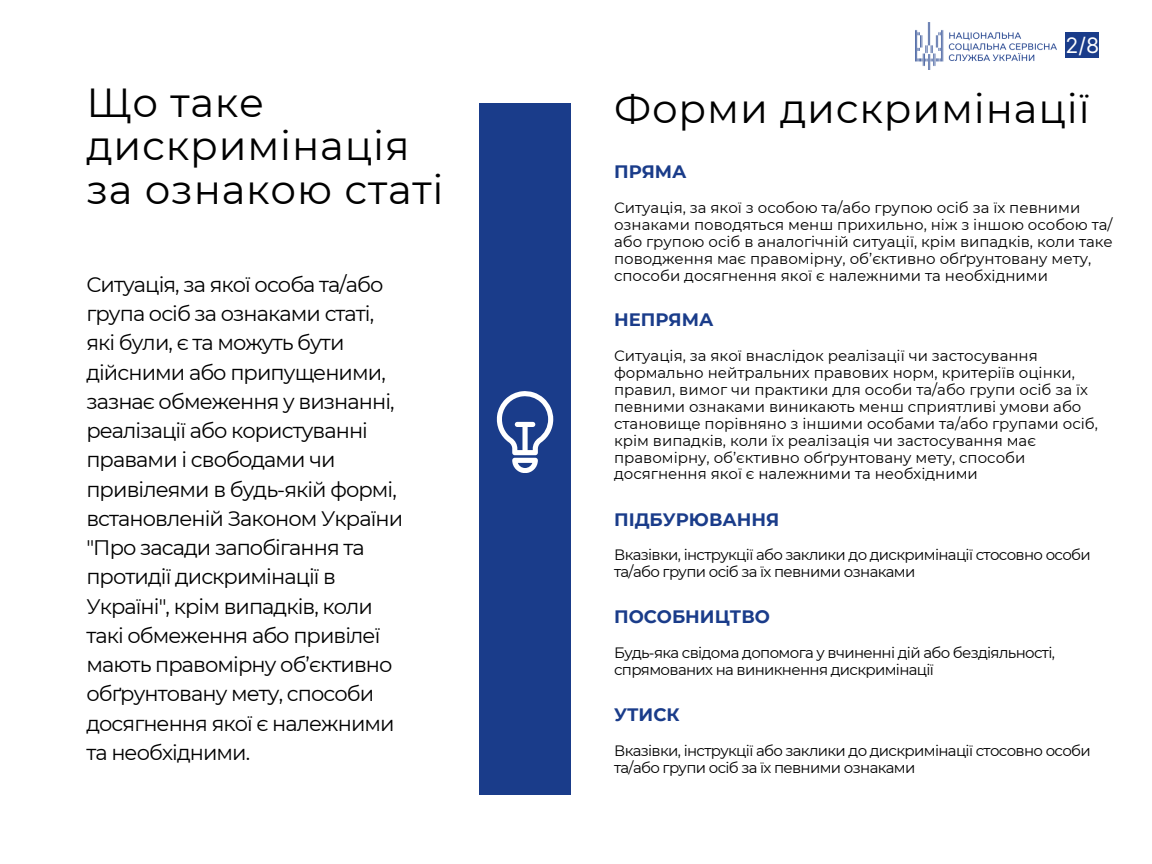
<style>
.page{position:relative;width:1152px;height:864px;background:#fff}
.page>*{position:absolute;margin:0;border:0;box-sizing:border-box;transform-origin:0 0}
.t1{font:40.5px/43.8px "Montserrat";letter-spacing:.02em;color:#000}
.t2{font:21.3px "Inter";color:#fff}
.t3{font:21px/29.2px "Montserrat";letter-spacing:-.045em;color:#000}
.t4{font:700 18px "Montserrat";color:#1a3c8a}
.t5{font:15px/16.8px "Montserrat";color:#000}
.t6{font:15px/16.8px "Montserrat";letter-spacing:-.045em;color:#000}
</style>
<div class="page">
<div style="left:479px;top:104px;width:92px;height:691px;background:#1a3c8a"></div>
<svg style="left:496px;top:391px;width:57px;height:82px"></svg>
<div style="left:1066px;top:32px;width:33px;height:26px;background:#1a3c8a"></div>
<img style="left:915px;top:22px;width:142px;height:47px">
<p class="t2" style="left:1066px;top:33px;width:35px">2/8</p>
<p class="t1" style="left:86px;top:80px;width:359px">Що таке дискримінація за ознакою статі</p>
<p class="t1" style="left:614px;top:87px;width:477px">Форми дискримінації</p>
<h3 class="t4" style="left:614px;top:161px;width:74px">ПРЯМА</h3>
<p class="t5" style="left:614px;top:199px;width:500px">Ситуація, за якої з особою та/або групою осіб за їх певними ознаками поводяться менш прихильно, ніж з іншою особою та/ або групою осіб в аналогічній ситуації, крім випадків, коли таке поводження має правомірну, об’єктивно обґрунтовану мету, способи досягнення якої є належними та необхідними</p>
<p class="t4" style="left:614px;top:309px;width:101px">НЕПРЯМА</p>
<h2 class="t5" style="left:614px;top:348px;width:485px">Ситуація, за якої внаслідок реалізації чи застосування формально нейтральних правових норм, критеріїв оцінки, правил, вимог чи практики для особи та/або групи осіб за їх певними ознаками виникають менш сприятливі умови або становище порівняно з іншими особами та/або групами осіб, крім випадків, коли їх реалізація чи застосування має правомірну, об’єктивно обґрунтовану мету, способи досягнення якої є належними та необхідними</h2>
<h1 class="t4" style="left:614px;top:508px;width:167px">ПІДБУРЮВАННЯ</h1>
<p class="t6" style="left:614px;top:547px;width:478px">Вказівки, інструкції або заклики до дискримінації стосовно особи та/або групи осіб за їх певними ознаками</p>
<p class="t4" style="left:614px;top:606px;width:157px">ПОСОБНИЦТВО</p>
<p class="t6" style="left:614px;top:645px;width:442px">Будь-яка свідома допомога у вчиненні дій або бездіяльності, спрямованих на виникнення дискримінації</p>
<p class="t4" style="left:614px;top:704px;width:67px">УТИСК</p>
<p class="t6" style="left:614px;top:742px;width:478px">Вказівки, інструкції або заклики до дискримінації стосовно особи та/або групи осіб за їх певними ознаками</p>
<h1 class="t3" style="left:86px;top:270px;width:318px">Ситуація, за якої особа та/або група осіб за ознаками статі, які були, є та можуть бути дійсними або припущеними, зазнає обмеження у визнанні, реалізації або користуванні правами і свободами чи привілеями в будь-якій формі, встановленій Законом України "Про засади запобігання та протидії дискримінації в<br>Україні", крім випадків, коли такі обмеження або привілеї мають правомірну об’єктивно обґрунтовану мету, способи досягнення якої є належними та необхідними.</h1>
</div>
